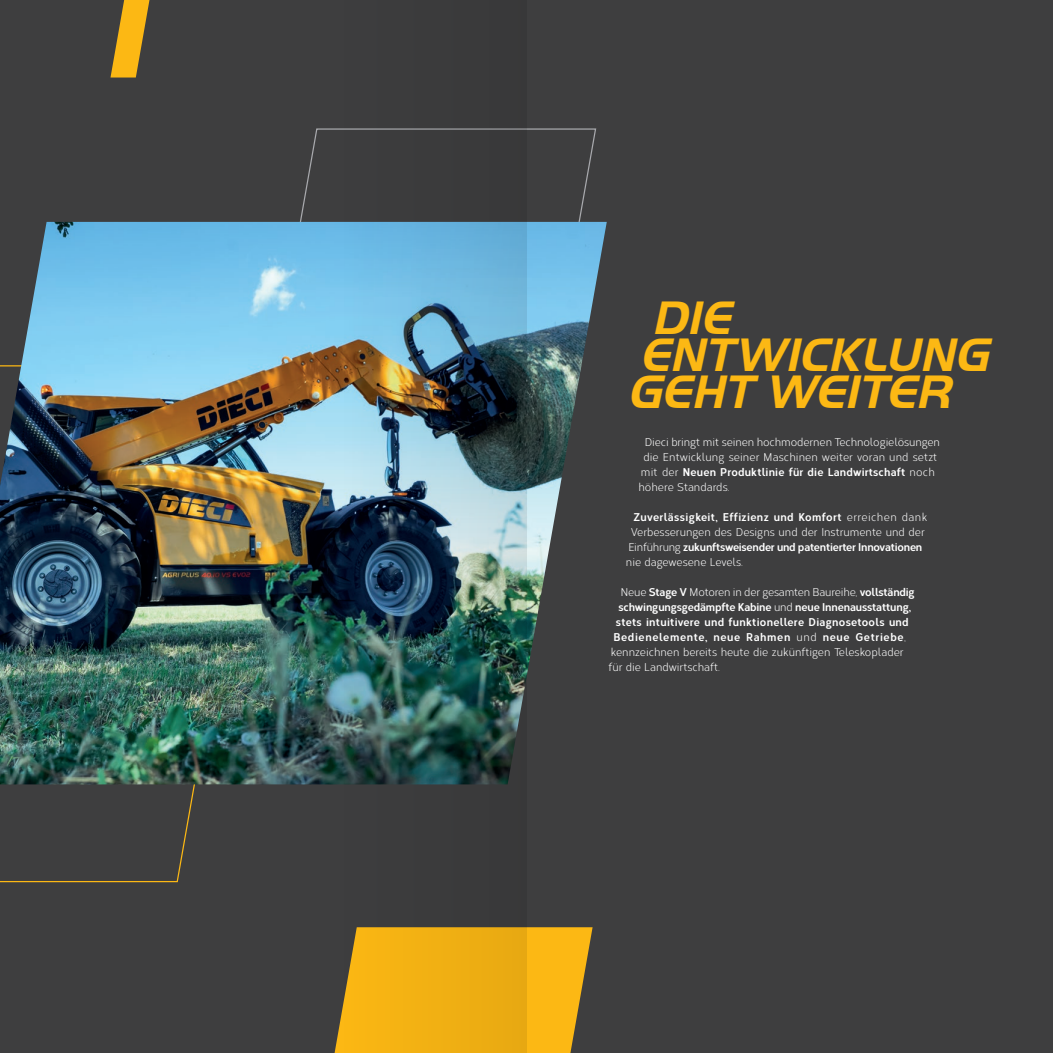
<style>
.page{position:relative;width:1053px;height:1053px;background:#fff}
.page>*{position:absolute;margin:0;border:0;box-sizing:border-box;transform-origin:0 0}
.t1{font:italic 700 48.75px/36.9px "Handel Got D";color:#fcb814}
.t2{font:11.25px "Corbert Condensed";color:#fff}
.t3{font:700 11.25px "Corbert Condensed";letter-spacing:.015em;color:#fff}
.t4{font:700 11.25px "Corbert Condensed";letter-spacing:-.02em;color:#fff}
.t5{font:700 11.25px "Corbert Condensed";letter-spacing:-.01em;color:#fff}
.t6{font:700 11.25px "Corbert Condensed";letter-spacing:.035em;color:#fff}
.t7{font:700 11.25px "Corbert Condensed";letter-spacing:.055em;color:#fff}
.s1{font-weight:400}
.s2{font-weight:700}
</style>
<div class="page">
<div style="left:0;top:0;width:1052px;height:1052px;background:#3e3e3f"></div>
<svg style="left:0;top:784px;width:269px;height:98px"></svg>
<svg style="left:334px;top:927px;width:258px;height:125px"></svg>
<svg style="left:110px;top:0;width:39px;height:77px"></svg>
<img style="left:0;top:222px;width:606px;height:562px">
<img style="left:342px;top:128px;width:184px;height:924px">
<p class="t1" style="left:652px;top:300px;width:92px">DIE</p>
<p class="t1" style="left:627px;top:336px;width:374px">ENTWICKLUNG<br>GEHT WEITER</p>
<p class="t2" style="left:644px;top:434px;width:297px">Dieci bringt mit seinen hochmodernen Technologielösungen</p>
<p class="t2" style="left:643px;top:449px;width:295px">die Entwicklung seiner Maschinen weiter voran und setzt</p>
<p class="t3" style="left:641px;top:463px;width:295px"><span class="s1">mit der</span> Neuen Produktlinie für die Landwirtschaft <span class="s1">noch</span></p>
<p class="t2" style="left:638px;top:479px;width:93px">höhere Standards.</p>
<p class="t6" style="left:633px;top:508px;width:295px">Zuverlässigkeit, Effizienz und Komfort <span class="s1">erreichen dank</span></p>
<p class="t2" style="left:631px;top:524px;width:295px">Verbesserungen des Designs und der Instrumente und der</p>
<p class="t4" style="left:628px;top:538px;width:295px"><span class="s1">Einführung</span> zukunftsweisender und patentierter Innovationen</p>
<p class="t2" style="left:626px;top:554px;width:119px">nie dagewesene Levels.</p>
<p class="t2" style="left:621px;top:584px;width:295px">Neue <span class="s2">Stage V</span> Motoren in der gesamten Baureihe, <span class="s2">vollständig</span></p>
<p class="t5" style="left:618px;top:598px;width:294px">schwingungsgedämpfte Kabine <span class="s1">und</span> neue Innenausstattung,</p>
<p class="t3" style="left:616px;top:613px;width:294px">stets intuitivere und funktionellere Diagnosetools und</p>
<p class="t7" style="left:613px;top:628px;width:294px">Bedienelemente, neue Rahmen <span class="s1">und</span> neue Getriebe<span class="s1">,</span></p>
<p class="t2" style="left:611px;top:644px;width:294px">kennzeichnen bereits heute die zukünftigen Teleskoplader</p>
<p class="t2" style="left:608px;top:659px;width:113px">für die Landwirtschaft.</p>
</div>
